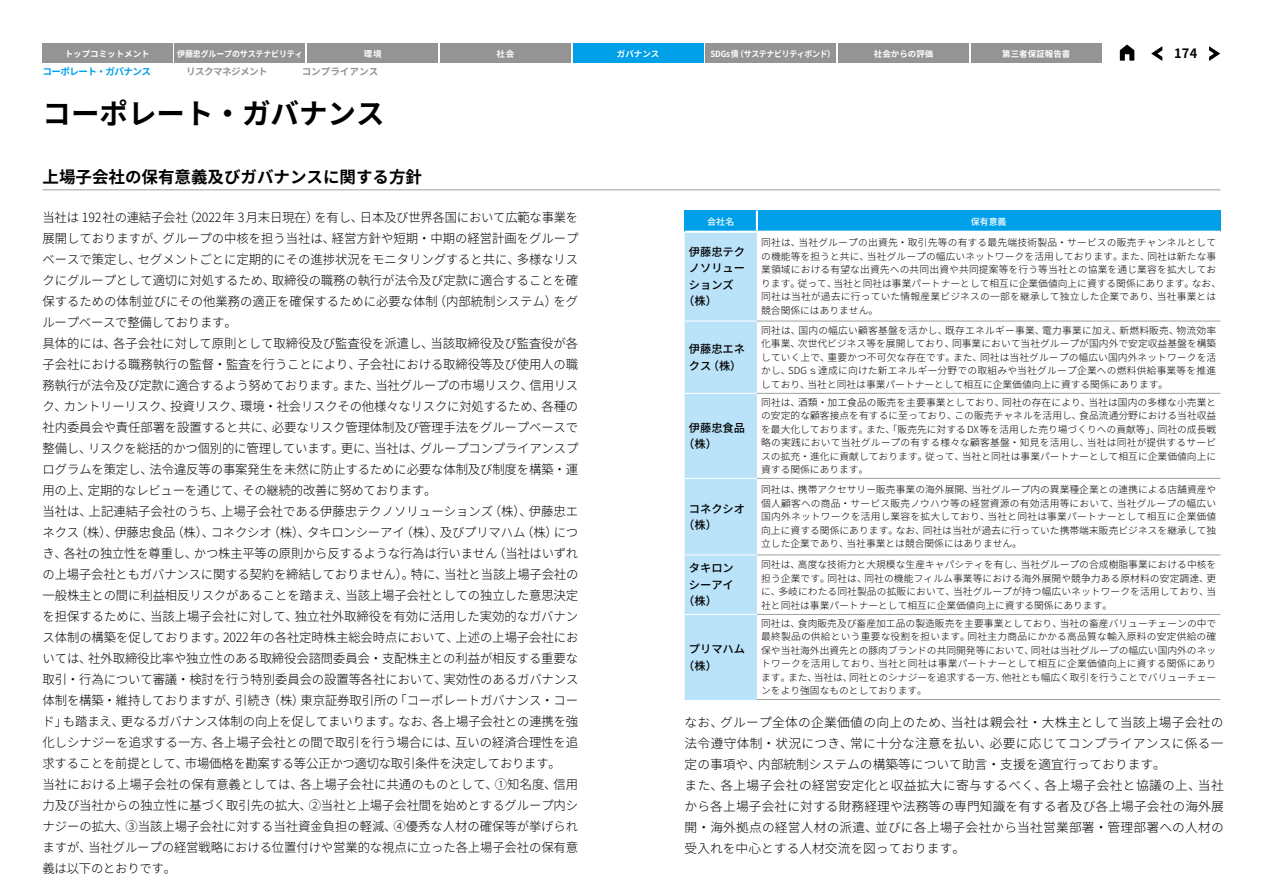
<style>
.page{position:relative;width:1263px;height:893px;background:#fff}
.page>*{position:absolute;margin:0;border:0;box-sizing:border-box;transform-origin:0 0}
.t1{font:700 28.5px "Noto Sans JP";color:#000}
.t2{font:700 16.5px "Noto Sans JP";color:#000}
.t3{font:700 12.9px "Noto Sans JP";color:#000}
.t4{font:300 12.75px/21px "Noto Sans JP";letter-spacing:-.01em;color:#000}
.t5{font:300 12.75px/21px "Noto Sans JP";letter-spacing:.015em;color:#000}
.t6{font:500 11.25px/16.5px "Noto Sans JP";color:#000}
.t7{font:300 9.75px/13.5px "Noto Sans JP";letter-spacing:.005em;color:#000;text-align:justify}
.t8{font:700 9.6px "Noto Sans JP";letter-spacing:-.06em;color:#00a0e9}
.t9{font:700 9.6px "Noto Sans JP";letter-spacing:-.06em;color:#949495}
.t10{font:700 9.6px "Noto Sans JP";color:#949495}
.t11{font:500 9px "Noto Sans JP";color:#fff}
.t12{font:700 8.55px "Noto Sans JP";color:#fff}
.t13{font:700 8.55px "Noto Sans JP";letter-spacing:-.04em;color:#fff;scale:.93 1}
.t14{font:700 8.55px "Noto Sans JP";letter-spacing:-.02em;color:#fff;scale:.94 1}
</style>
<div class="page">
<hr style="left:43px;top:190px;width:1177px;height:1px;background:#9fa0a0">
<div style="left:685px;top:210px;width:72px;height:22px;background:#00a0e9"></div>
<div style="left:757px;top:210px;width:463px;height:22px;background:#00a0e9"></div>
<div style="left:685px;top:233px;width:72px;height:466px;background:#bae3f9"></div>
<svg style="left:757px;top:320px;width:463px;height:236px"></svg>
<hr style="left:685px;top:231px;width:72px;height:2px;background:#fff">
<hr style="left:757px;top:231px;width:463px;height:2px;background:#fff">
<hr style="left:757px;top:321px;width:463px;height:1px;background:#9fa0a0">
<hr style="left:757px;top:393px;width:463px;height:1px;background:#9fa0a0">
<hr style="left:757px;top:478px;width:463px;height:1px;background:#9fa0a0">
<hr style="left:757px;top:554px;width:463px;height:1px;background:#9fa0a0">
<hr style="left:757px;top:614px;width:463px;height:1px;background:#9fa0a0">
<hr style="left:757px;top:699px;width:463px;height:1px;background:#9fa0a0">
<hr style="left:756px;top:210px;width:2px;height:21px;background:#fff">
<hr style="left:685px;top:321px;width:72px;height:1px;background:#fff">
<hr style="left:685px;top:393px;width:72px;height:1px;background:#fff">
<hr style="left:685px;top:478px;width:72px;height:1px;background:#fff">
<hr style="left:685px;top:554px;width:72px;height:1px;background:#fff">
<hr style="left:685px;top:614px;width:72px;height:1px;background:#fff">
<hr style="left:685px;top:699px;width:72px;height:1px;background:#bae3f9">
<svg style="left:1151px;top:46px;width:11px;height:15px"></svg>
<svg style="left:1209px;top:46px;width:11px;height:15px"></svg>
<svg style="left:1120px;top:45px;width:14px;height:16px"></svg>
<div style="left:308px;top:44px;width:130px;height:19px;background:#949495"></div>
<div style="left:42px;top:44px;width:130px;height:19px;background:#949495"></div>
<div style="left:440px;top:44px;width:130px;height:19px;background:#949495"></div>
<div style="left:706px;top:44px;width:130px;height:19px;background:#949495"></div>
<div style="left:838px;top:44px;width:131px;height:19px;background:#949495"></div>
<div style="left:971px;top:44px;width:130px;height:19px;background:#949495"></div>
<div style="left:175px;top:44px;width:130px;height:19px;background:#949495"></div>
<div style="left:573px;top:44px;width:130px;height:19px;background:#00a0e9"></div>
<p class="t12" style="left:65px;top:49px;width:87px">トップコミットメント</p>
<p class="t14" style="left:177px;top:49px;width:135px">伊藤忠グループのサステナビリティ</p>
<p class="t12" style="left:364px;top:49px;width:19px">環境</p>
<p class="t12" style="left:496px;top:49px;width:19px">社会</p>
<p class="t12" style="left:617px;top:49px;width:44px">ガバナンス</p>
<p class="t13" style="left:710px;top:49px;width:136px">SDGs債（サステナビリティボンド）</p>
<p class="t12" style="left:874px;top:49px;width:61px">社会からの評価</p>
<p class="t12" style="left:1002px;top:49px;width:70px">第三者保証報告書</p>
<h3 class="t3" style="left:1174px;top:46px;width:25px">174</h3>
<p class="t8" style="left:43px;top:66px;width:110px">コーポレート・ガバナンス</p>
<p class="t9" style="left:186px;top:66px;width:83px">リスクマネジメント</p>
<p class="t10" style="left:302px;top:66px;width:78px">コンプライアンス</p>
<h1 class="t1" style="left:43px;top:97px;width:343px">コーポレート・ガバナンス</h1>
<h2 class="t2" style="left:43px;top:168px;width:381px">上場子会社の保有意義及びガバナンスに関する方針</h2>
<p class="t4" style="left:43px;top:207px;width:537px">当社は 192社の連結子会社（2022年 3月末日現在）を有し、日本及び世界各国において広範な事業を展開しておりますが、グループの中核を担う当社は、経営方針や短期・中期の経営計画をグループベースで策定し、セグメントごとに定期的にその進捗状況をモニタリングすると共に、多様なリスクにグループとして適切に対処するため、取締役の職務の執行が法令及び定款に適合することを確保するための体制並びにその他業務の適正を確保するために必要な体制（内部統制システム）をグループベースで整備しております。<br>具体的には、各子会社に対して原則として取締役及び監査役を派遣し、当該取締役及び監査役が各子会社における職務執行の監督・監査を行うことにより、子会社における取締役等及び使用人の職務執行が法令及び定款に適合するよう努めております。また、当社グループの市場リスク、信用リスク、カントリーリスク、投資リスク、環境・社会リスクその他様々なリスクに対処するため、各種の社内委員会や責任部署を設置すると共に、必要なリスク管理体制及び管理手法をグループベースで整備し、リスクを総括的かつ個別的に管理しています。更に、当社は、グループコンプライアンスプログラムを策定し、法令違反等の事案発生を未然に防止するために必要な体制及び制度を構築・運用の上、定期的なレビューを通じて、その継続的改善に努めております。<br>当社は、上記連結子会社のうち、上場子会社である伊藤忠テクノソリューションズ（株）、伊藤忠エネクス（株）、伊藤忠食品（株）、コネクシオ（株）、タキロンシーアイ（株）、及びプリマハム（株）につき、各社の独立性を尊重し、かつ株主平等の原則から反するような行為は行いません（当社はいずれの上場子会社ともガバナンスに関する契約を締結しておりません）。特に、当社と当該上場子会社の一般株主との間に利益相反リスクがあることを踏まえ、当該上場子会社としての独立した意思決定を担保するために、当該上場子会社に対して、独立社外取締役を有効に活用した実効的なガバナンス体制の構築を促しております。2022年の各社定時株主総会時点において、上述の上場子会社においては、社外取締役比率や独立性のある取締役会諮問委員会・支配株主との利益が相反する重要な取引・行為について審議・検討を行う特別委員会の設置等各社において、実効性のあるガバナンス体制を構築・維持しておりますが、引続き（株）東京証券取引所の「コーポレートガバナンス・コード」も踏まえ、更なるガバナンス体制の向上を促してまいります。なお、各上場子会社との連携を強化しシナジーを追求する一方、各上場子会社との間で取引を行う場合には、互いの経済合理性を追求することを前提として、市場価格を勘案する等公正かつ適切な取引条件を決定しております。<br>当社における上場子会社の保有意義としては、各上場子会社に共通のものとして、①知名度、信用力及び当社からの独立性に基づく取引先の拡大、②当社と上場子会社間を始めとするグループ内シナジーの拡大、③当該上場子会社に対する当社資金負担の軽減、④優秀な人材の確保等が挙げられますが、当社グループの経営戦略における位置付けや営業的な視点に立った各上場子会社の保有意義は以下のとおりです。</p>
<p class="t11" style="left:707px;top:216px;width:29px">会社名</p>
<p class="t11" style="left:971px;top:216px;width:37px">保有意義</p>
<p class="t6" style="left:689px;top:244px;width:58px">伊藤忠テク</p>
<p class="t6" style="left:689px;top:260px;width:58px">ノソリュー</p>
<p class="t6" style="left:689px;top:277px;width:46px">ションズ</p>
<p class="t6" style="left:683px;top:293px;width:35px">（株）</p>
<p class="t7" style="left:761px;top:236px;width:461px;text-align:left">同社は、当社グループの出資先・取引先等の有する最先端技術製品・サービスの販売チャンネルとしての機能等を担うと共に、当社グループの幅広いネットワークを活用しております。また、同社は新たな事業領域における有望な出資先への共同出資や共同提案等を行う等当社との協業を通じ業容を拡大しております。従って、当社と同社は事業パートナーとして相互に企業価値向上に資する関係にあります。なお、同社は当社が過去に行っていた情報産業ビジネスの一部を継承して独立した企業であり、当社事業とは競合関係にはありません。</p>
<p class="t6" style="left:689px;top:341px;width:58px">伊藤忠エネクス（株）</p>
<p class="t6" style="left:683px;top:420px;width:63px;text-indent:6px">伊藤忠食品（株）</p>
<p class="t6" style="left:683px;top:501px;width:63px;text-indent:6px">コネクシオ（株）</p>
<p class="t6" style="left:689px;top:560px;width:46px">タキロン</p>
<p class="t6" style="left:689px;top:577px;width:46px">シーアイ</p>
<p class="t6" style="left:683px;top:593px;width:35px">（株）</p>
<p class="t7" style="left:761px;top:324px;width:457px">同社は、国内の幅広い顧客基盤を活かし、既存エネルギー事業、電力事業に加え、新燃料販売、物流効率化事業、次世代ビジネス等を展開しており、同事業において当社グループが国内外で安定収益基盤を構築していく上で、重要かつ不可欠な存在です。また、同社は当社グループの幅広い国内外ネットワークを活かし、SDGｓ達成に向けた新エネルギー分野での取組みや当社グループ企業への燃料供給事業等を推進しており、当社と同社は事業パートナーとして相互に企業価値向上に資する関係にあります。</p>
<p class="t7" style="left:761px;top:396px;width:457px">同社は、酒類・加工食品の販売を主要事業としており、同社の存在により、当社は国内の多様な小売業との安定的な顧客接点を有するに至っており、この販売チャネルを活用し、食品流通分野における当社収益を最大化しております。また、「販売先に対するDX等を活用した売り場づくりへの貢献等」、同社の成長戦略の実践において当社グループの有する様々な顧客基盤・知見を活用し、当社は同社が提供するサービスの拡充・進化に貢献しております。従って、当社と同社は事業パートナーとして相互に企業価値向上に資する関係にあります。</p>
<p class="t7" style="left:761px;top:483px;width:457px">同社は、携帯アクセサリー販売事業の海外展開、当社グループ内の異業種企業との連携による店舗資産や個人顧客への商品・サービス販売ノウハウ等の経営資源の有効活用等において、当社グループの幅広い国内外ネットワークを活用し業容を拡大しており、当社と同社は事業パートナーとして相互に企業価値向上に資する関係にあります。なお、同社は当社が過去に行っていた携帯端末販売ビジネスを継承して独立した企業であり、当社事業とは競合関係にはありません。</p>
<p class="t7" style="left:761px;top:558px;width:457px">同社は、高度な技術力と大規模な生産キャパシティを有し、当社グループの合成樹脂事業における中核を担う企業です。同社は、同社の機能フィルム事業等における海外展開や競争力ある原材料の安定調達、更に、多岐にわたる同社製品の拡販において、当社グループが持つ幅広いネットワークを活用しており、当社と同社は事業パートナーとして相互に企業価値向上に資する関係にあります。</p>
<p class="t7" style="left:761px;top:617px;width:457px">同社は、食肉販売及び畜産加工品の製造販売を主要事業としており、当社の畜産バリューチェーンの中で最終製品の供給という重要な役割を担います。同社主力商品にかかる高品質な輸入原料の安定供給の確保や当社海外出資先との豚肉ブランドの共同開発等において、同社は当社グループの幅広い国内外のネットワークを活用しており、当社と同社は事業パートナーとして相互に企業価値向上に資する関係にあります。また、当社は、同社とのシナジーを追求する一方、他社とも幅広く取引を行うことでバリューチェーンをより強固なものとしております。</p>
<p class="t5" style="left:685px;top:712px;width:541px">なお、グループ全体の企業価値の向上のため、当社は親会社・大株主として当該上場子会社の法令遵守体制・状況につき、常に十分な注意を払い、必要に応じてコンプライアンスに係る一定の事項や、内部統制システムの構築等について助言・支援を適宜行っております。<br>また、各上場子会社の経営安定化と収益拡大に寄与するべく、各上場子会社と協議の上、当社から各上場子会社に対する財務経理や法務等の専門知識を有する者及び各上場子会社の海外展開・海外拠点の経営人材の派遣、並びに各上場子会社から当社営業部署・管理部署への人材の受入れを中心とする人材交流を図っております。</p>
<p class="t6" style="left:683px;top:641px;width:63px;text-indent:6px">プリマハム（株）</p>
</div>
